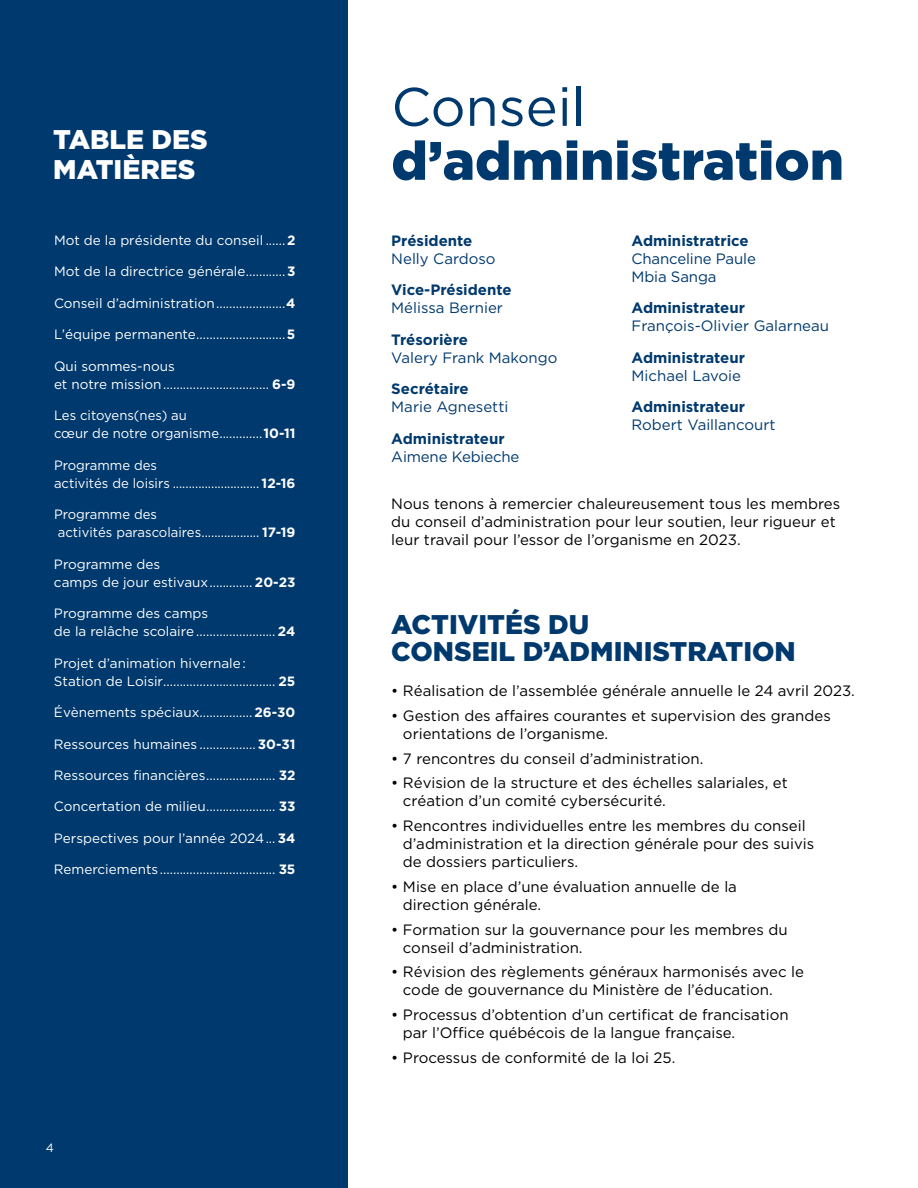
<style>
.page{position:relative;width:918px;height:1188px;background:#fff}
.page>*{position:absolute;margin:0;border:0;box-sizing:border-box;transform-origin:0 0}
.t1{font:900 54px "Gotham";color:#00396d}
.t2{font:54px "Gotham HTF";color:#00396d}
.t3{font:900 27px/27px "Gotham HTF";color:#00396d}
.t4{font:900 27px/30px "Gotham HTF";color:#fff}
.t5{font:15px/18px "Gotham HTF";color:#000}
.t6{font:15px/18px "Gotham HTF";color:#00396d}
.t7{font:700 15px "Gotham";color:#00396d}
.t8{font:13.5px/18px "Gotham HTF";color:#fff}
.t9{font:12px "Gotham";color:#fff}
.s1{font-family:"Gotham";font-weight:700}
</style>
<div class="page">
<div style="left:0;top:0;width:348px;height:1188px;background:#00396d"></div>
<h2 class="t4" style="left:53px;top:124px;width:156px">TABLE DES<br>MATIÈRES</h2>
<p class="t8" style="left:54px;top:231px;width:243px">Mot de la présidente du conseil ......<span class="s1">2</span></p>
<p class="t8" style="left:54px;top:262px;width:243px">Mot de la directrice générale............<span class="s1">3</span></p>
<p class="t8" style="left:54px;top:294px;width:243px">Conseil d’administration.....................<span class="s1">4</span></p>
<p class="t8" style="left:54px;top:325px;width:243px">L’équipe permanente...........................<span class="s1">5</span></p>
<p class="t8" style="left:54px;top:357px;width:243px">Qui sommes-nous<br>et notre mission................................ <span class="s1">6-9</span></p>
<p class="t8" style="left:54px;top:406px;width:243px">Les citoyens(nes) au<br>cœur de notre organisme.............<span class="s1">10-11</span></p>
<p class="t8" style="left:54px;top:456px;width:243px">Programme des<br>activités de loisirs ........................... <span class="s1">12-16</span></p>
<p class="t8" style="left:54px;top:505px;width:243px">Programme des<br>activités parascolaires.................. <span class="s1">17-19</span></p>
<p class="t8" style="left:54px;top:555px;width:243px">Programme des<br>camps de jour estivaux............. <span class="s1">20-23</span></p>
<p class="t8" style="left:54px;top:604px;width:243px">Programme des camps<br>de la relâche scolaire ........................ <span class="s1">24</span></p>
<p class="t8" style="left:54px;top:654px;width:243px">Projet d’animation hivernale:<br>Station de Loisir.................................. <span class="s1">25</span></p>
<p class="t8" style="left:54px;top:703px;width:243px">Évènements spéciaux................<span class="s1">26-30</span></p>
<p class="t8" style="left:54px;top:735px;width:243px">Ressources humaines .................<span class="s1">30-31</span></p>
<p class="t8" style="left:54px;top:766px;width:243px">Ressources financières..................... <span class="s1">32</span></p>
<p class="t8" style="left:54px;top:798px;width:243px">Concertation de milieu..................... <span class="s1">33</span></p>
<p class="t8" style="left:54px;top:829px;width:243px">Perspectives pour l’année 2024... <span class="s1">34</span></p>
<p class="t8" style="left:54px;top:861px;width:243px">Remerciements................................... <span class="s1">35</span></p>
<p class="t9" style="left:46px;top:1140px;width:10px">4</p>
<h1 class="t2" style="left:391px;top:77px;width:196px">Conseil</h1>
<h1 class="t1" style="left:391px;top:123px;width:454px">d’administration</h1>
<p class="t7" style="left:391px;top:230px;width:83px">Présidente</p>
<p class="t6" style="left:391px;top:249px;width:106px">Nelly Cardoso</p>
<p class="t7" style="left:391px;top:280px;width:122px">Vice-Présidente</p>
<p class="t6" style="left:391px;top:299px;width:113px">Mélissa Bernier</p>
<p class="t7" style="left:391px;top:329px;width:78px">Trésorière</p>
<p class="t6" style="left:391px;top:348px;width:168px">Valery Frank Makongo</p>
<p class="t7" style="left:391px;top:379px;width:79px">Secrétaire</p>
<p class="t6" style="left:391px;top:398px;width:119px">Marie Agnesetti</p>
<p class="t7" style="left:391px;top:428px;width:115px">Administrateur</p>
<p class="t6" style="left:391px;top:447px;width:130px">Aimene Kebieche</p>
<p class="t7" style="left:632px;top:231px;width:119px">Administratrice</p>
<p class="t6" style="left:632px;top:249px;width:126px">Chanceline Paule<br>Mbia Sanga</p>
<p class="t7" style="left:632px;top:298px;width:115px">Administrateur</p>
<p class="t6" style="left:632px;top:317px;width:199px">François-Olivier Galarneau</p>
<p class="t7" style="left:632px;top:348px;width:115px">Administrateur</p>
<p class="t6" style="left:632px;top:366px;width:111px">Michael Lavoie</p>
<p class="t7" style="left:632px;top:397px;width:115px">Administrateur</p>
<p class="t6" style="left:632px;top:416px;width:145px">Robert Vaillancourt</p>
<p class="t5" style="left:391px;top:495px;width:450px">Nous tenons à remercier chaleureusement tous les membres du conseil d’administration pour leur soutien, leur rigueur et leur travail pour l’essor de l’organisme en 2023.</p>
<h2 class="t3" style="left:391px;top:610px;width:406px">ACTIVITÉS DU<br>CONSEIL D’ADMINISTRATION</h2>
<p class="t5" style="left:391px;top:682px;width:465px">• Réalisation de l’assemblée générale annuelle le 24 avril 2023.</p>
<p class="t5" style="left:403px;top:706px;width:429px;text-indent:-12px">• Gestion des affaires courantes et supervision des grandes orientations de l’organisme.</p>
<p class="t5" style="left:391px;top:749px;width:314px">• 7 rencontres du conseil d’administration.</p>
<p class="t5" style="left:403px;top:774px;width:386px;text-indent:-12px">• Révision de la structure et des échelles salariales, et création d’un comité cybersécurité.</p>
<p class="t5" style="left:403px;top:817px;width:413px;text-indent:-12px">• Rencontres individuelles entre les membres du conseil d’administration et la direction générale pour des suivis de dossiers particuliers.</p>
<p class="t5" style="left:403px;top:877px;width:335px;text-indent:-12px">• Mise en place d’une évaluation annuelle de la direction générale.</p>
<p class="t5" style="left:403px;top:920px;width:386px;text-indent:-12px">• Formation sur la gouvernance pour les membres du conseil d’administration.</p>
<p class="t5" style="left:403px;top:963px;width:402px;text-indent:-12px">• Révision des règlements généraux harmonisés avec le code de gouvernance du Ministère de l’éducation.</p>
<p class="t5" style="left:403px;top:1006px;width:387px;text-indent:-12px">• Processus d’obtention d’un certificat de francisation par l’Office québécois de la langue française.</p>
<p class="t5" style="left:391px;top:1048px;width:286px">• Processus de conformité de la loi 25.</p>
</div>
